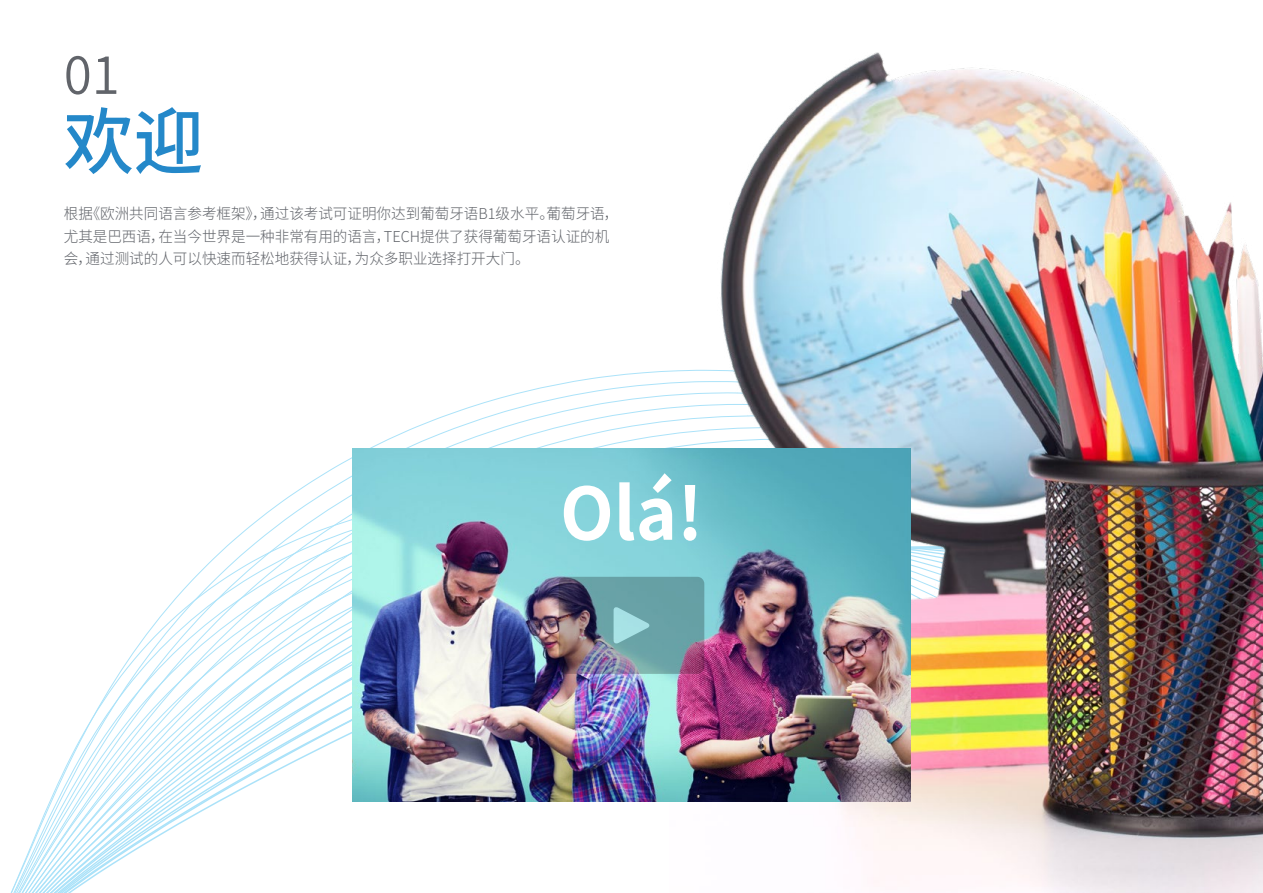
<style>
.page{position:relative;width:1263px;height:893px;background:#fff}
.page>*{position:absolute;margin:0;border:0;box-sizing:border-box;transform-origin:0 0}
.t1{font:700 72px "Source Han Sans CN";color:#fff}
.t2{font:500 72px "Source Han Sans CN";color:#2488c9}
.t3{font:52.5px "Source Han Sans CN";color:#61646a}
.t4{font:300 15px/22.5px "Source Han Sans CN";color:#61646a}
</style>
<div class="page">
<svg style="left:10px;top:370px;width:660px;height:523px"></svg>
<img style="left:670px;top:52px;width:593px;height:841px">
<img style="left:353px;top:449px;width:557px;height:353px">
<img style="left:559px;top:577px;width:145px;height:97px">
<h2 class="t3" style="left:64px;top:45px;width:57px">01</h2>
<h1 class="t2" style="left:64px;top:101px;width:141px">欢迎</h1>
<p class="t4" style="left:64px;top:203px;width:556px">根据《欧洲共同语言参考框架》，通过该考试可证明你达到葡萄牙语B1级水平。葡萄牙语，尤其是巴西语，在当今世界是一种非常有用的语言，TECH提供了获得葡萄牙语认证的机会，通过测试的人可以快速而轻松地获得认证，为众多职业选择打开大门。</p>
<h1 class="t1" style="left:560px;top:473px;width:144px">Olá!</h1>
</div>
